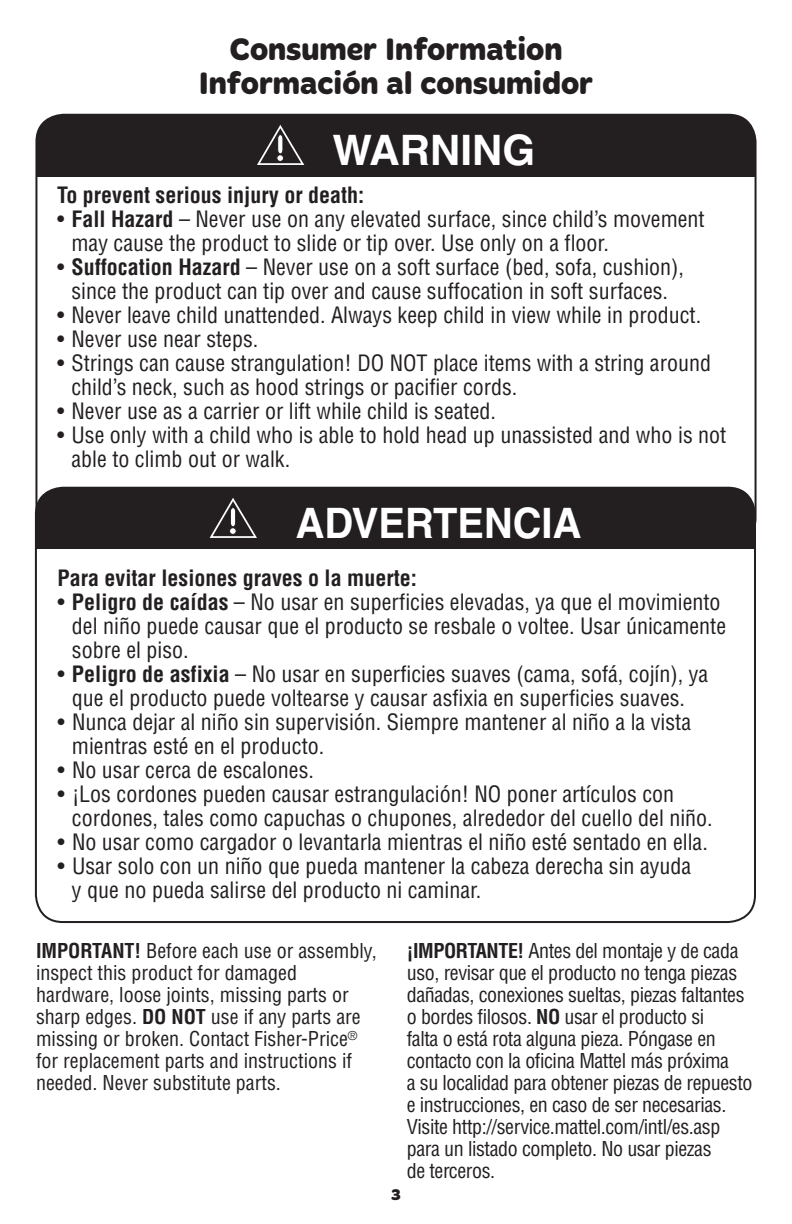
<style>
.page{position:relative;width:792px;height:1224px;background:#fff}
.page>*{position:absolute;margin:0;border:0;box-sizing:border-box;transform-origin:0 0}
.t1{font:700 42px "Helvetica LT Std";color:#fff;scale:.95 1}
.t2{font:700 42px "Helvetica LT Std";color:#fff}
.t3{font:700 32px/34px "Merge Pro";color:#231f20;text-align:center}
.t4{font:condensed 22px/24px "Helvetica LT Std";color:#231f20}
.t5{font:700 condensed 22px "Helvetica LT Std";color:#231f20}
.t6{font:condensed 20px/22px "Helvetica LT Std";letter-spacing:-.02em;color:#231f20}
.t7{font:condensed 20px/22px "Helvetica LT Std";color:#231f20}
.t8{font:700 16px "Merge Pro";color:#231f20}
.s1{font-weight:700}
</style>
<div class="page">
<div style="left:37px;top:115px;width:719px;height:61px;background:#231f20"></div>
<svg style="left:257px;top:125px;width:48px;height:40px"></svg>
<div style="left:277px;top:155px;width:7px;height:7px;background:#fff;border:1px solid #231f20;border-radius:50%"></div>
<div style="left:36px;top:488px;width:719px;height:61px;background:#231f20"></div>
<div style="left:35px;top:487px;width:721px;height:436px;border:2px solid #231f20;border-radius:27px"></div>
<svg style="left:209px;top:498px;width:48px;height:40px"></svg>
<div style="left:229px;top:528px;width:7px;height:7px;background:#fff;border:1px solid #231f20;border-radius:50%"></div>
<h2 class="t3" style="left:199px;top:34px;width:396px">Consumer Information<br>Información al consumidor</h2>
<h1 class="t2" style="left:333px;top:135px;width:204px">WARNING</h1>
<p class="t5" style="left:57px;top:187px;width:309px">To prevent serious injury or death:</p>
<p class="t4" style="left:71px;top:209px;width:635px;text-indent:-14px">• <span class="s1">Fall Hazard</span> – Never use on any elevated surface, since child’s movement may cause the product to slide or tip over. Use only on a floor.</p>
<p class="t4" style="left:57px;top:257px;width:629px;text-align:center">• <span class="s1">Suffocation Hazard</span> – Never use on a soft surface (bed, sofa, cushion), since the product can tip over and cause suffocation in soft surfaces.</p>
<p class="t4" style="left:57px;top:305px;width:646px">• Never leave child unattended. Always keep child in view while in product.</p>
<p class="t4" style="left:57px;top:329px;width:203px">• Never use near steps.</p>
<p class="t4" style="left:71px;top:353px;width:641px;text-indent:-14px">• Strings can cause strangulation! DO NOT place items with a string around child’s neck, such as hood strings or pacifier cords.</p>
<p class="t4" style="left:57px;top:401px;width:440px">• Never use as a carrier or lift while child is seated.</p>
<p class="t4" style="left:71px;top:425px;width:656px;text-indent:-14px">• Use only with a child who is able to hold head up unassisted and who is not able to climb out or walk.</p>
<h1 class="t1" style="left:296px;top:508px;width:302px">ADVERTENCIA</h1>
<p class="t5" style="left:58px;top:570px;width:361px">Para evitar lesiones graves o la muerte:</p>
<p class="t4" style="left:72px;top:592px;width:656px;text-indent:-14px">• <span class="s1">Peligro de caídas</span> – No usar en superficies elevadas, ya que el movimiento del niño puede causar que el producto se resbale o voltee. Usar únicamente sobre el piso.</p>
<p class="t4" style="left:58px;top:664px;width:652px;text-align:center">• <span class="s1">Peligro de asfixia</span> – No usar en superficies suaves (cama, sofá, cojín), ya que el producto puede voltearse y causar asfixia en superficies suaves.</p>
<p class="t4" style="left:72px;top:712px;width:621px;text-indent:-14px">• Nunca dejar al niño sin supervisión. Siempre mantener al niño a la vista mientras esté en el producto.</p>
<p class="t4" style="left:58px;top:760px;width:258px">• No usar cerca de escalones.</p>
<p class="t4" style="left:72px;top:784px;width:642px;text-indent:-14px">• ¡Los cordones pueden causar estrangulación! NO poner artículos con cordones, tales como capuchas o chupones, alrededor del cuello del niño.</p>
<p class="t4" style="left:58px;top:832px;width:652px">• No usar como cargador o levantarla mientras el niño esté sentado en ella.</p>
<p class="t4" style="left:72px;top:856px;width:621px;text-indent:-14px">• Usar solo con un niño que pueda mantener la cabeza derecha sin ayuda y que no pueda salirse del producto ni caminar.</p>
<p class="t7" style="left:36px;top:942px;width:342px"><span class="s1">IMPORTANT!</span> Before each use or assembly, inspect this product for damaged hardware, loose joints, missing parts or sharp edges. <span class="s1">DO NOT</span> use if any parts are missing or broken. Contact Fisher-Price<sup>® </sup>for replacement parts and instructions if needed. Never substitute parts.</p>
<p class="t6" style="left:407px;top:942px;width:347px"><span class="s1">¡IMPORTANTE!</span> Antes del montaje y de cada uso, revisar que el producto no tenga piezas dañadas, conexiones sueltas, piezas faltantes o bordes filosos. <span class="s1">NO</span> usar el producto si<br>falta o está rota alguna pieza. Póngase en contacto con la oficina Mattel más próxima<br>a su localidad para obtener piezas de repuesto e instrucciones, en caso de ser necesarias.<br>Visite http://service.mattel.com/intl/es.asp para un listado completo. No usar piezas<br>de terceros.</p>
<p class="t8" style="left:391px;top:1189px;width:11px">3</p>
</div>
